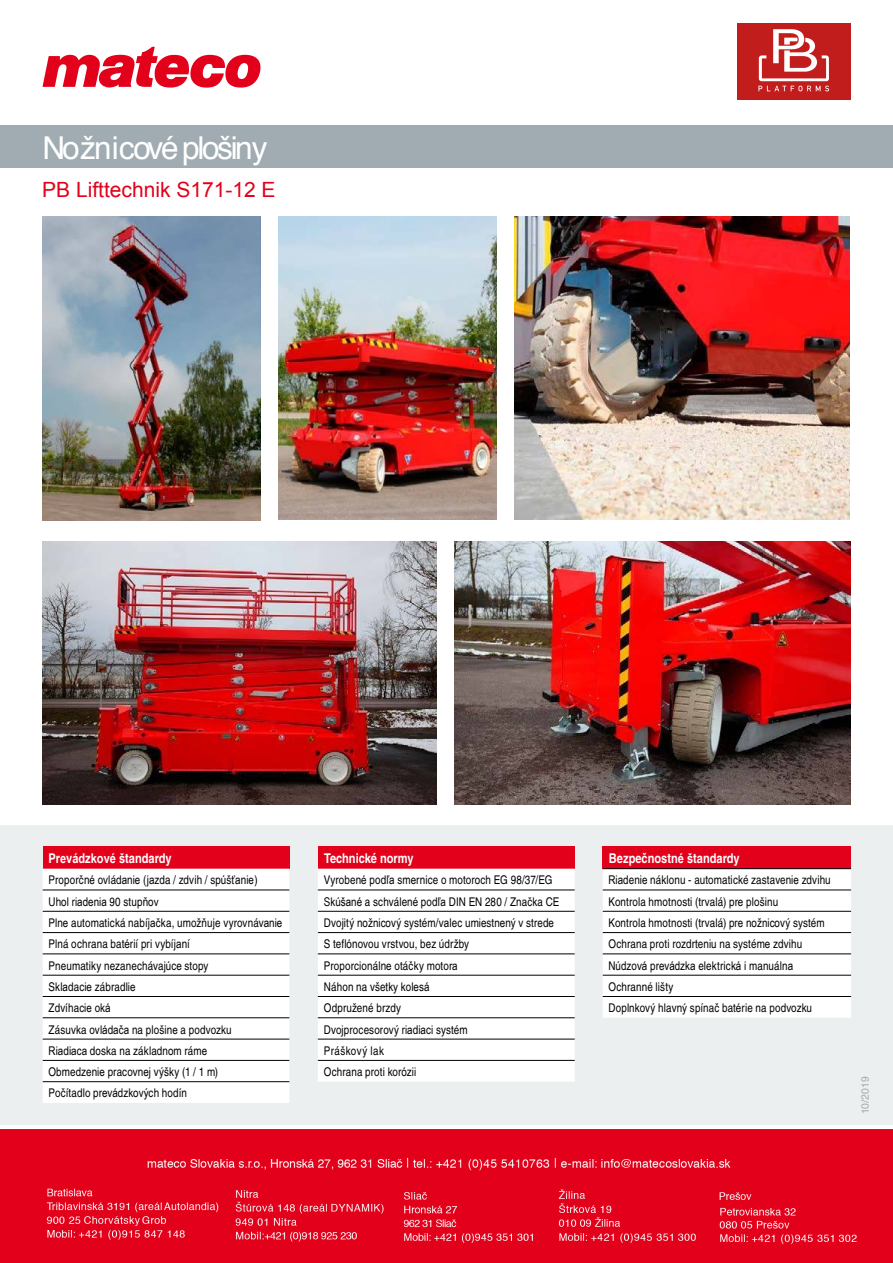
<style>
.page{position:relative;width:893px;height:1263px;background:#fff}
.page>*{position:absolute;margin:0;border:0;box-sizing:border-box;transform-origin:0 0}
.t1{font:31.5px "Helvetica";letter-spacing:-.075em;color:#fff}
.t2{font:21px "Arial";color:#e2001a}
.t3{font:700 condensed 13.5px "Helvetica CE";color:#fff}
.t4{font:condensed 12px/21.3px "Helvetica CE";letter-spacing:.01em;color:#000}
.t5{font:12px "Arial Narrow";color:#000}
.t6{font:10.5px "Helvetica";letter-spacing:-.02em;color:#a0acb2}
.s1{font-family:"Arial"}
.s2{font-family:"Arial Narrow";font-stretch:normal}
.s3{font-family:"Helvetica CE";font-stretch:condensed}
</style>
<div class="page">
<div style="left:0;top:825px;width:893px;height:300px;background:#eceff0"></div>
<svg style="left:43px;top:47px;width:217px;height:41px"></svg>
<div style="left:0;top:125px;width:893px;height:43px;background:#a0acb2"></div>
<div style="left:318px;top:846px;width:257px;height:23px;background:#e2001a"></div>
<div style="left:318px;top:869px;width:257px;height:213px;background:#fff"></div>
<hr style="left:318px;top:890px;width:257px;height:1px;background:#000">
<hr style="left:318px;top:911px;width:257px;height:1px;background:#000">
<hr style="left:318px;top:932px;width:257px;height:1px;background:#000">
<hr style="left:318px;top:954px;width:257px;height:1px;background:#000">
<hr style="left:318px;top:975px;width:257px;height:1px;background:#000">
<hr style="left:318px;top:996px;width:257px;height:1px;background:#000">
<hr style="left:318px;top:1017px;width:257px;height:1px;background:#000">
<hr style="left:318px;top:1039px;width:257px;height:1px;background:#000">
<hr style="left:318px;top:1060px;width:257px;height:1px;background:#000">
<div style="left:43px;top:846px;width:246px;height:23px;background:#e2001a"></div>
<div style="left:43px;top:869px;width:246px;height:234px;background:#fff"></div>
<hr style="left:43px;top:890px;width:246px;height:1px;background:#000">
<hr style="left:43px;top:911px;width:246px;height:1px;background:#000">
<hr style="left:43px;top:932px;width:246px;height:1px;background:#000">
<hr style="left:43px;top:954px;width:246px;height:1px;background:#000">
<hr style="left:43px;top:975px;width:246px;height:1px;background:#000">
<hr style="left:43px;top:996px;width:246px;height:1px;background:#000">
<hr style="left:43px;top:1017px;width:246px;height:1px;background:#000">
<hr style="left:43px;top:1039px;width:246px;height:1px;background:#000">
<hr style="left:43px;top:1060px;width:246px;height:1px;background:#000">
<hr style="left:43px;top:1081px;width:246px;height:1px;background:#000">
<div style="left:603px;top:846px;width:248px;height:23px;background:#e2001a"></div>
<div style="left:603px;top:869px;width:248px;height:149px;background:#fff"></div>
<hr style="left:603px;top:868px;width:248px;height:1px;background:#000">
<hr style="left:603px;top:890px;width:248px;height:1px;background:#000">
<hr style="left:603px;top:911px;width:248px;height:1px;background:#000">
<hr style="left:603px;top:932px;width:248px;height:1px;background:#000">
<hr style="left:603px;top:954px;width:248px;height:1px;background:#000">
<hr style="left:603px;top:975px;width:248px;height:1px;background:#000">
<hr style="left:603px;top:996px;width:248px;height:1px;background:#000">
<img style="left:43px;top:217px;width:217px;height:303px">
<img style="left:515px;top:217px;width:335px;height:302px">
<img style="left:279px;top:217px;width:218px;height:302px">
<img style="left:43px;top:541px;width:393px;height:263px">
<img style="left:455px;top:541px;width:395px;height:263px">
<img style="left:0;top:1129px;width:893px;height:134px">
<img style="left:738px;top:24px;width:112px;height:76px">
<h1 class="t1" style="left:43px;top:124px;width:227px">N<span class="s1">o</span>ž<span class="s1">nic</span>ové plošiny</h1>
<h2 class="t2" style="left:42px;top:178px;width:235px">PB Lifttechnik S171-12 E</h2>
<p class="t3" style="left:49px;top:850px;width:124px">Pr<span class="s2">e</span>v<span class="s2">ád</span>z<span class="s2">kové š</span>tandardy</p>
<p class="t4" style="left:49px;top:869px;width:211px">Proporčn<span class="s2">é</span> ovlád<span class="s2">a</span>n<span class="s2">ie</span> (j<span class="s2">a</span>zda / zdvih / sp<span class="s2">ú</span>š<span class="s2">ťa</span>n<span class="s2">ie</span>)</p>
<p class="t5" style="left:49px;top:894px;width:111px">U<span class="s3">h</span>o<span class="s3">l</span> riadenia <span class="s3">90 stupň</span>ov</p>
<p class="t4" style="left:49px;top:912px;width:235px">Pln<span class="s2">e</span> automatická nabíj<span class="s2">a</span>čka, umožňuje vyrovnáv<span class="s2">a</span>n<span class="s2">ie </span>Plná ochrana bat<span class="s2">é</span>rií p<span class="s2">r</span>i vybíj<span class="s2">a</span>ní<br>Pneumatiky nezanechávaj<span class="s2">ú</span>c<span class="s2">e</span> stopy<br>Skl<span class="s2">a</span>dac<span class="s2">ie</span> zábradl<span class="s2">ie<br></span>Zdv<span class="s2">í</span>hac<span class="s2">ie</span> ok<span class="s2">á<br></span>Zásuvka ovl<span class="s2">á</span>d<span class="s2">a</span>č<span class="s2">a</span> na plošin<span class="s2">e</span> a podvozku<br><span class="s2">Ria</span>di<span class="s2">a</span>c<span class="s2">a</span> d<span class="s2">o</span>ska na základn<span class="s2">o</span>m rám<span class="s2">e<br></span>O<span class="s2">b</span>me<span class="s2">d</span>zen<span class="s2">ie</span> pracovn<span class="s2">ej</span> výšky (1 / 1 m)<br>Počítadlo pr<span class="s2">e</span>v<span class="s2">ád</span>z<span class="s2">kový</span>ch hod<span class="s2">í</span>n</p>
<p class="t3" style="left:324px;top:850px;width:91px">Technické normy</p>
<p class="t3" style="left:609px;top:850px;width:132px">Bezpečnostn<span class="s2">é š</span>tandardy</p>
<p class="t4" style="left:608px;top:869px;width:224px"><span class="s2">Riad</span>en<span class="s2">ie</span> náklonu - automatické zastaven<span class="s2">ie</span> zdvihu Kontrola hmotnosti (trvalá) pr<span class="s2">e</span> plošinu<br>Kontrola hmotnosti (trvalá) p<span class="s2">re</span> n<span class="s2">o</span>ž<span class="s2">nico</span>vý systém Ochrana proti rozdr<span class="s2">t</span>en<span class="s2">iu</span> na systém<span class="s2">e</span> zdvihu N<span class="s2">úd</span>zov<span class="s2">á</span> pr<span class="s2">e</span>v<span class="s2">ád</span>z<span class="s2">ka</span> elektrick<span class="s2">á</span> i manuáln<span class="s2">a </span>Ochranné lišty<br>Dopl<span class="s2">n</span>kový hlavn<span class="s2">ý</span> spínač bat<span class="s2">é</span>rie na podvozku</p>
<p class="t4" style="left:324px;top:869px;width:237px">Vyroben<span class="s2">é</span> pod<span class="s2">ľa</span> sm<span class="s2">e</span>rnice o motor<span class="s2">o</span>ch EG 98/37/EG<br><span class="s2">Skúšané</span> a schválen<span class="s2">é</span> pod<span class="s2">ľa</span> DIN EN 280 / Značka CE<br>Dvojitý n<span class="s2">o</span>ž<span class="s2">nico</span>vý systém/v<span class="s2">a</span>lec um<span class="s2">ie</span>st<span class="s2">ne</span>ný v st<span class="s2">r</span>ed<span class="s2">e<br></span>S tefl<span class="s2">ó</span>novou vrstvou, bez údržby<br>Proporcionáln<span class="s2">e</span> otáčky motor<span class="s2">a<br></span>Náhon na vše<span class="s2">tky</span> kol<span class="s2">esá<br></span>Odpružené brzdy<br>Dvo<span class="s2">j</span>procesorový <span class="s2">ria</span>di<span class="s2">a</span>c<span class="s2">i</span> systém<br>Práškový lak<br>Ochrana proti kor<span class="s2">ó</span>z<span class="s2">ii</span></p>
<p class="t6" style="left:857px;top:1114px;width:39px;rotate:-90deg">10/2019</p>
</div>
